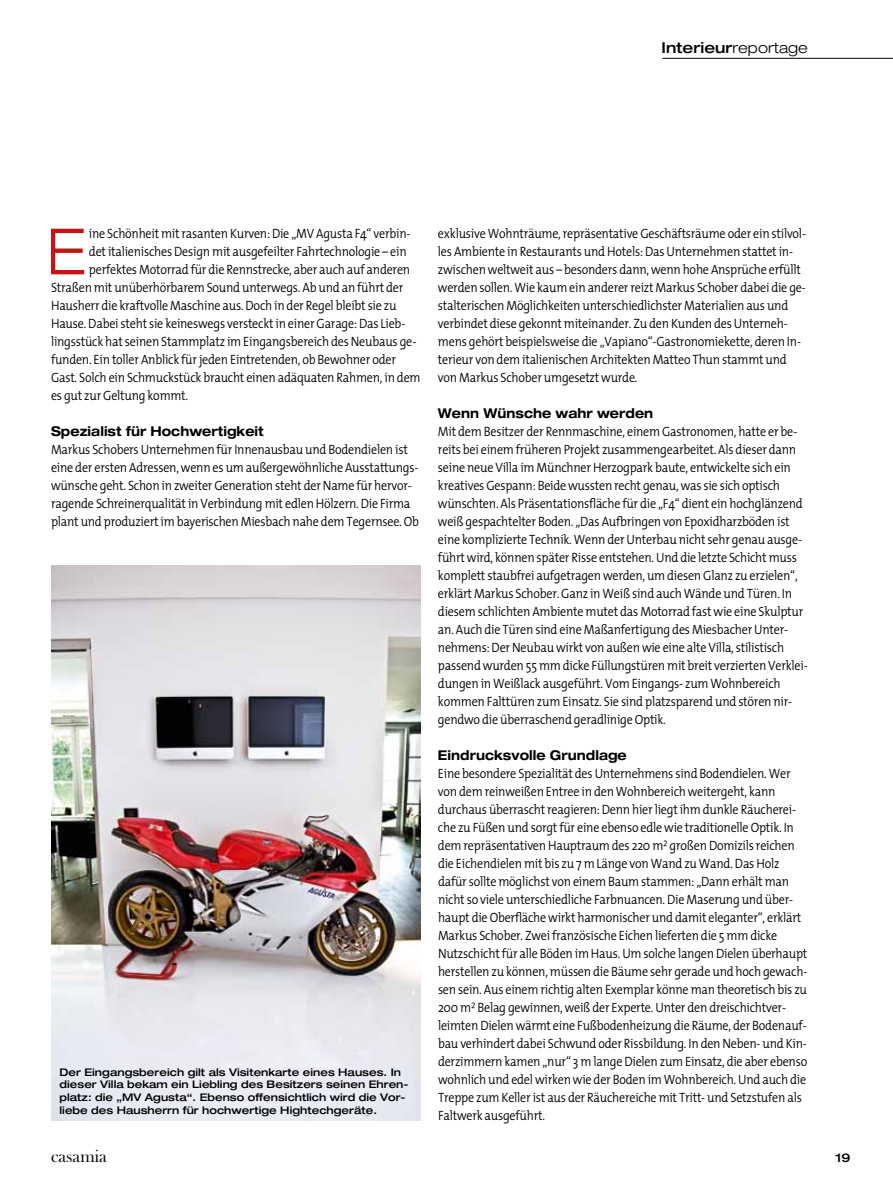
<style>
.page{position:relative;width:893px;height:1191px;background:#fff}
.page>*{position:absolute;margin:0;border:0;box-sizing:border-box;transform-origin:0 0}
.t1{font:300 expanded 63.9px "Helvetica Neue LT Std";color:#c61415;scale:.9 1}
.t2{font:18px "Baskerville Old Face EF";color:#000}
.t3{font:500 expanded 15px "Helvetica Neue LT Std";letter-spacing:.005em;color:#000}
.t4{font:300 13.5px/18px "The Mix";letter-spacing:-.02em;color:#000;scale:.9 1}
.t5{font:500 expanded 12px "Helvetica Neue LT Std";color:#000}
.t6{font:500 expanded 10.5px/12.9px "Helvetica Neue LT Std";letter-spacing:.005em;color:#000}
.s1{font-weight:300}
.s2{font-family:"Helvetica Neue LT Std";font-weight:700;font-stretch:expanded}
.s3{font-family:"Frutiger LT Std"}
</style>
<div class="page">
<hr style="left:662px;top:58px;width:231px;height:1px;background:#000">
<img style="left:51px;top:566px;width:370px;height:554px">
<p class="t3" style="left:662px;top:39px;width:148px">Interieur<span class="s1">reportage</span></p>
<p class="t1" style="left:47px;top:213px;width:45px">E</p>
<p class="t4" style="left:89px;top:224px;width:359px">ine Schönheit mit rasanten Kurven: Die „MV Agusta F4“ verbin-</p>
<p class="t4" style="left:89px;top:242px;width:354px">det italienisches Design mit ausgefeilter Fahrtechnologie – ein</p>
<p class="t4" style="left:89px;top:260px;width:358px">perfektes Motorrad für die Rennstrecke, aber auch auf anderen</p>
<p class="t4" style="left:51px;top:278px;width:393px">Straßen mit unüberhörbarem Sound unterwegs. Ab und an führt der</p>
<p class="t4" style="left:51px;top:296px;width:385px">Hausherr die kraftvolle Maschine aus. Doch in der Regel bleibt sie zu</p>
<p class="t4" style="left:51px;top:314px;width:395px">Hause. Dabei steht sie keineswegs versteckt in einer Garage: Das Lieb-</p>
<p class="t4" style="left:51px;top:332px;width:407px">lingsstück hat seinen Stammplatz im Eingangsbereich des Neubaus ge-</p>
<p class="t4" style="left:51px;top:350px;width:385px">funden. Ein toller Anblick für jeden Eintretenden, ob Bewohner oder</p>
<p class="t4" style="left:51px;top:368px;width:412px">Gast. Solch ein Schmuckstück braucht einen adäquaten Rahmen, in dem</p>
<p class="t4" style="left:51px;top:386px;width:154px">es gut zur Geltung kommt.</p>
<p class="t4" style="left:51px;top:422px;width:410px"><span class="s2">Spezialist für Hochwertigkeit<br></span>Markus Schobers Unternehmen für Innenausbau und Bodendielen ist eine der ersten Adressen, wenn es um außergewöhnliche Ausstattungs&shy;wünsche geht. Schon in zweiter Generation steht der Name für hervor&shy;ragende Schreinerqualität in Verbindung mit edlen Hölzern. Die Firma plant und produziert im bayerischen Miesbach nahe dem Tegernsee. Ob</p>
<p class="t6" style="left:60px;top:1065px;width:351px">Der Eingangsbereich gilt als Visitenkarte eines Hauses. In dieser Villa bekam ein Liebling des Besitzers seinen Ehren&shy;platz: die „MV Agusta“. Ebenso offensichtlich wird die Vor&shy;liebe des Hausherrn für hochwertige Hightechgeräte.</p>
<p class="t4" style="left:438px;top:224px;width:411px">exklusive Wohnträume, repräsentative Geschäftsräume oder ein stilvol&shy;les Ambiente in Restaurants und Hotels: Das Unternehmen stattet in&shy;zwischen weltweit aus – besonders dann, wenn hohe Ansprüche erfüllt werden sollen. Wie kaum ein anderer reizt Markus Schober dabei die ge&shy;stalterischen Möglichkeiten unterschiedlichster Materialien aus und verbindet diese gekonnt miteinander. Zu den Kunden des Unterneh&shy;mens gehört beispielsweise die „Vapiano“-Gastronomiekette, deren In&shy;terieur von dem italienischen Architekten Matteo Thun stammt und von Markus Schober umgesetzt wurde.</p>
<p class="t4" style="left:438px;top:404px;width:412px"><span class="s2">Wenn Wünsche wahr werden<br></span>Mit dem Besitzer der Rennmaschine, einem Gastronomen, hatte er be&shy;reits bei einem früheren Projekt zusammengearbeitet. Als dieser dann seine neue Villa im Münchner Herzogpark baute, entwickelte sich ein kreatives Gespann: Beide wussten recht genau, was sie sich optisch wünschten. Als Präsentationsfläche für die „F4“ dient ein hochglänzend weiß gespachtelter Boden. „Das Aufbringen von Epoxidharzböden ist eine komplizierte Technik. Wenn der Unterbau nicht sehr genau ausge&shy;führt wird, können später Risse entstehen. Und die letzte Schicht muss komplett staubfrei aufgetragen werden, um diesen Glanz zu erzielen“, erklärt Markus Schober. Ganz in Weiß sind auch Wände und Türen. In diesem schlichten Ambiente mutet das Motorrad fast wie eine Skulptur an. Auch die Türen sind eine Maßanfertigung des Miesbacher Unter&shy;nehmens: Der Neubau wirkt von außen wie eine alte Villa, stilistisch passend wurden 55 mm dicke Füllungstüren mit breit verzierten Verklei&shy;dungen in Weißlack ausgeführt. Vom Eingangs- zum Wohnbereich kommen Falttüren zum Einsatz. Sie sind platzsparend und stören nir&shy;gendwo die überraschend geradlinige Optik.</p>
<p class="t4" style="left:438px;top:746px;width:412px"><span class="s2">Eindrucksvolle Grundlage<br></span>Eine besondere Spezialität des Unternehmens sind Bodendielen. Wer von dem reinweißen Entree in den Wohnbereich weitergeht, kann durchaus überrascht reagieren: Denn hier liegt ihm dunkle Räucherei&shy;che zu Füßen und sorgt für eine ebenso edle wie traditionelle Optik. In dem repräsentativen Hauptraum des 220 m<span class="s3">²</span> großen Domizils reichen die Eichendielen mit bis zu 7 m Länge von Wand zu Wand. Das Holz dafür sollte möglichst von einem Baum stammen: „Dann erhält man nicht so viele unterschiedliche Farbnuancen. Die Maserung und über&shy;haupt die Oberfläche wirkt harmonischer und damit eleganter“, erklärt Markus Schober. Zwei französische Eichen lieferten die 5 mm dicke Nutzschicht für alle Böden im Haus. Um solche langen Dielen überhaupt herstellen zu können, müssen die Bäume sehr gerade und hoch gewach&shy;sen sein. Aus einem richtig alten Exemplar könne man theoretisch bis zu 200 m<span class="s3">²</span> Belag gewinnen, weiß der Experte. Unter den dreischichtver&shy;leimten Dielen wärmt eine Fußbodenheizung die Räume, der Bodenauf&shy;bau verhindert dabei Schwund oder Rissbildung. In den Neben- und Kin&shy;derzimmern kamen „nur“ 3 m lange Dielen zum Einsatz, die aber ebenso wohnlich und edel wirken wie der Boden im Wohnbereich. Und auch die Treppe zum Keller ist aus der Räuchereiche mit Tritt- und Setzstufen als Faltwerk ausgeführt.</p>
<p class="t2" style="left:51px;top:1146px;width:57px">casamia</p>
<p class="t5" style="left:835px;top:1150px;width:16px">19</p>
</div>
